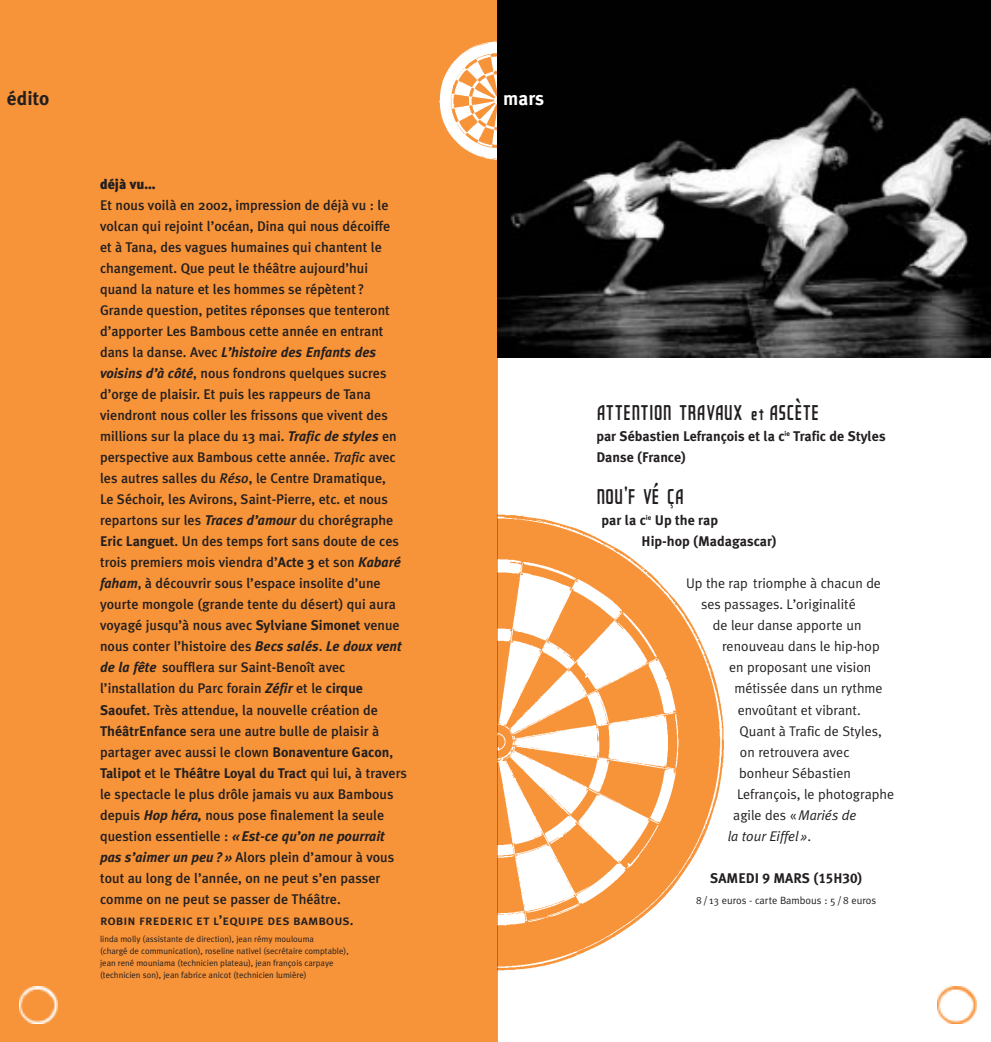
<style>
.page{position:relative;width:991px;height:1042px;background:#fff}
.page>*{position:absolute;margin:0;border:0;box-sizing:border-box;transform-origin:0 0}
.t1{font:28px "Polytone Reliant";color:#231f1f}
.t2{font:700 19.25px "Meta Plus";color:#231f1f}
.t3{font:700 19.25px "Meta Plus";color:#fff}
.t4{font:500 14px/21px "Meta Plus";color:#231f1f}
.t5{font:14px/21px "Meta Plus Normal";color:#231f1f}
.t6{font:700 14px/21px "Meta Plus";color:#231f1f}
.t7{font:14px "Meta Plus Medium Caps";color:#231f1f}
.t8{font:14px "Meta Plus Bold Caps";color:#231f1f}
.t9{font:italic 14px "Meta Plus Normal";color:#231f1f}
.t10{font:900 14px "Meta Plus";color:#231f1f}
.t11{font:10.5px "Meta Plus Normal";color:#231f1f}
.t12{font:8.75px/12.2px "Meta Plus Normal";color:#231f1f}
.s1{font-weight:700;font-style:italic}
.s2{font-style:italic}
.s3{font-weight:700}
.s4{font-style:normal}
</style>
<div class="page">
<img style="left:497px;top:506px;width:227px;height:475px">
<div style="left:1px;top:0;width:496px;height:1041px;background:#f79339"></div>
<img style="left:19px;top:986px;width:39px;height:37px">
<img style="left:937px;top:986px;width:39px;height:37px">
<img style="left:439px;top:41px;width:58px;height:119px">
<img style="left:497px;top:0;width:493px;height:357px">
<h2 class="t2" style="left:7px;top:90px;width:44px">édito</h2>
<h2 class="t3" style="left:503px;top:90px;width:43px">mars</h2>
<p class="t10" style="left:100px;top:179px;width:57px">déjà vu…</p>
<p class="t4" style="left:100px;top:195px;width:308px">Et nous voilà en 2002, impression de déjà vu : le volcan qui rejoint l’océan, Dina qui nous décoiffe<br>et à Tana, des vagues humaines qui chantent le changement. Que peut le théâtre aujourd’hui quand la nature et les hommes se répètent ?<br>Grande question, petites réponses que tenteront d’apporter Les Bambous cette année en entrant dans la danse. Avec <span class="s1">L’histoire des Enfants des voisins d’à côté</span>, nous fondrons quelques sucres d’orge de plaisir. Et puis les rappeurs de Tana viendront nous coller les frissons que vivent des millions sur la place du 13 mai. <span class="s1">Trafic de styles</span> en perspective aux Bambous cette année. <span class="s2">Trafic</span> avec les autres salles du <span class="s2">Réso</span>, le Centre Dramatique,<br>Le Séchoir, les Avirons, Saint-Pierre, etc. et nous repartons sur les <span class="s1">Traces d’amour</span> du chorégraphe <span class="s3">Eric Languet</span>. Un des temps fort sans doute de ces trois premiers mois viendra d’<span class="s3">Acte 3</span> et son <span class="s1">Kabaré faham</span>, à découvrir sous l’espace insolite d’une yourte mongole (grande tente du désert) qui aura voyagé jusqu’à nous avec <span class="s3">Sylviane Simonet</span> venue nous conter l’histoire des <span class="s1">Becs salés</span>. <span class="s1">Le doux vent de la fête</span> soufflera sur Saint-Benoît avec l’installation du Parc forain <span class="s1">Zéfir</span> et le <span class="s3">cirque Saoufet</span>. Très attendue, la nouvelle création de <span class="s3">ThéâtrEnfance</span> sera une autre bulle de plaisir à partager avec aussi le clown <span class="s3">Bonaventure Gacon</span>, <span class="s3">Talipot</span> et le <span class="s3">Théâtre Loyal du Tract</span> qui lui, à travers le spectacle le plus drôle jamais vu aux Bambous depuis <span class="s1">Hop héra,</span> nous pose finalement la seule question essentielle : <span class="s1">« Est-ce qu’on ne pourrait pas s’aimer un peu ? »</span> Alors plein d’amour à vous tout au long de l’année, on ne peut s’en passer comme on ne peut se passer de Théâtre.</p>
<p class="t7" style="left:100px;top:911px;width:255px">robin frederic et l’equipe des bambous.</p>
<p class="t12" style="left:100px;top:932px;width:250px">linda molly (assistante de direction), jean rémy moulouma<br>(chargé de communication), roseline nativel (secrétaire comptable), jean rené mouniama (technicien plateau), jean françois carpaye (technicien son), jean fabrice anicot (technicien lumière)</p>
<h1 class="t1" style="left:596px;top:394px;width:224px">ATTENTION TRAVAUX et ASCÈTE</h1>
<p class="t6" style="left:596px;top:426px;width:291px">par Sébastien Lefrançois et la c<sup>ie</sup> Trafic de Styles<br>Danse (France)</p>
<h1 class="t1" style="left:596px;top:478px;width:89px">NOU’F VÉ ÇA</h1>
<p class="t6" style="left:641px;top:510px;width:137px;text-indent:-40px">par la c<sup>ie</sup> Up the rap<br>Hip-hop (Madagascar)</p>
<p class="t5" style="left:701px;top:574px;width:181px;text-indent:-15px">Up the rap triomphe à chacun de ses passages. L’originalité</p>
<p class="t5" style="left:712px;top:616px;width:150px">de leur danse apporte un</p>
<p class="t5" style="left:722px;top:637px;width:159px">renouveau dans le hip-hop</p>
<p class="t5" style="left:729px;top:658px;width:144px">en proposant une vision</p>
<p class="t5" style="left:734px;top:679px;width:150px">métissée dans un rythme</p>
<p class="t5" style="left:737px;top:700px;width:125px">envoûtant et vibrant.</p>
<p class="t5" style="left:739px;top:721px;width:144px">Quant à Trafic de Styles,</p>
<p class="t5" style="left:740px;top:742px;width:111px">on retrouvera avec</p>
<p class="t5" style="left:739px;top:763px;width:113px">bonheur Sébastien</p>
<p class="t5" style="left:737px;top:784px;width:158px">Lefrançois, le photographe</p>
<p class="t5" style="left:733px;top:805px;width:125px">agile des «<span class="s2">Mariés de</span></p>
<p class="t9" style="left:727px;top:829px;width:85px">la tour Eiffel »<span class="s4">.</span></p>
<p class="t8" style="left:710px;top:869px;width:153px">SAMEDI 9 MARS (15H30)</p>
<p class="t11" style="left:696px;top:895px;width:182px">8/ 13 euros - carte Bambous : 5 / 8 euros</p>
</div>
